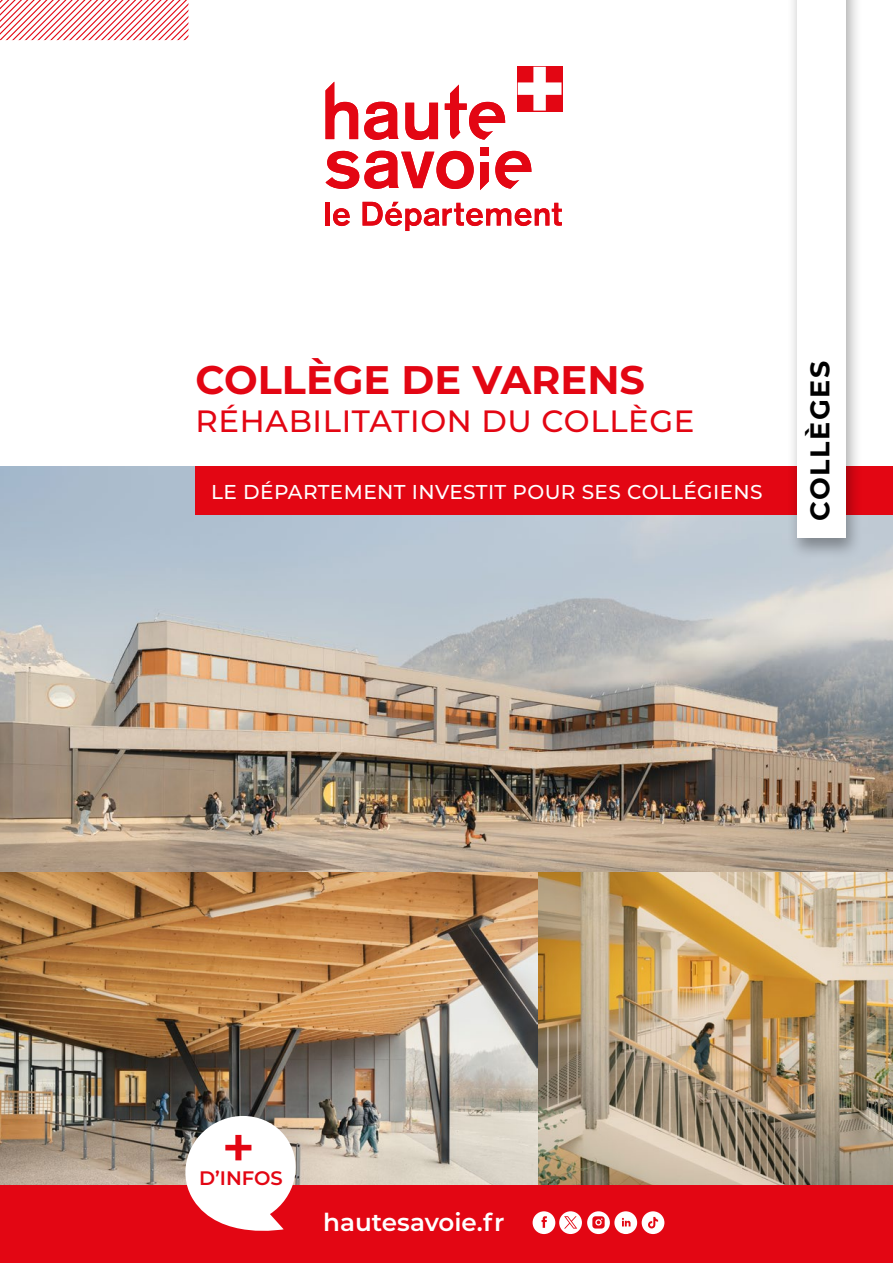
<style>
.page{position:relative;width:893px;height:1263px;background:#fff}
.page>*{position:absolute;margin:0;border:0;box-sizing:border-box;transform-origin:0 0}
.t1{font:600 56.55px "Montserrat";color:#e30613}
.t2{font:700 39.9px "Montserrat";color:#e30613}
.t3{font:500 30.75px "Montserrat";letter-spacing:.02em;color:#e30613}
.t4{font:700 27px "Montserrat";letter-spacing:.06em;color:#000}
.t5{font:600 24.6px "Montserrat";color:#fff}
.t6{font:500 20.1px "Montserrat";letter-spacing:.02em;color:#fff}
.t7{font:600 19.5px "Montserrat";color:#e30613}
</style>
<div class="page">
<img style="left:0;top:466px;width:893px;height:406px">
<svg style="left:0;top:0;width:188px;height:40px"></svg>
<div style="left:196px;top:466px;width:697px;height:49px;background:#e30613"></div>
<div style="left:787px;top:0;width:75px;height:559px;background:#000;opacity:.34"></div>
<div style="left:797px;top:0;width:49px;height:537px;background:#fff"></div>
<svg style="left:326px;top:82px;width:32px;height:57px"></svg>
<svg style="left:495px;top:151px;width:36px;height:38px"></svg>
<svg style="left:364px;top:102px;width:35px;height:38px"></svg>
<svg style="left:326px;top:151px;width:148px;height:38px"></svg>
<svg style="left:405px;top:103px;width:33px;height:37px"></svg>
<svg style="left:480px;top:162px;width:9px;height:28px"></svg>
<svg style="left:445px;top:85px;width:60px;height:55px"></svg>
<div style="left:480px;top:147px;width:9px;height:9px;background:#e30613"></div>
<hr style="left:326px;top:202px;width:4px;height:24px;background:#e30613">
<svg style="left:333px;top:208px;width:17px;height:18px"></svg>
<svg style="left:363px;top:202px;width:199px;height:29px"></svg>
<svg style="left:517px;top:66px;width:45px;height:45px"></svg>
<svg style="left:518px;top:67px;width:43px;height:44px"></svg>
<img style="left:538px;top:872px;width:355px;height:314px">
<img style="left:0;top:872px;width:538px;height:314px">
<div style="left:0;top:1186px;width:893px;height:77px;background:#e30613"></div>
<svg style="left:178px;top:1108px;width:125px;height:123px"></svg>
<svg style="left:533px;top:1211px;width:131px;height:23px"></svg>
<h2 class="t2" style="left:196px;top:351px;width:451px">COLLÈGE DE VARENS</h2>
<h3 class="t3" style="left:196px;top:399px;width:500px">RÉHABILITATION DU COLLÈGE</h3>
<p class="t6" style="left:211px;top:478px;width:553px">LE DÉPARTEMENT INVESTIT POUR SES COLLÉGIENS</p>
<h3 class="t4" style="left:800px;top:521px;width:162px;rotate:-90deg">COLLÈGES</h3>
<h1 class="t1" style="left:222px;top:1107px;width:35px">+</h1>
<p class="t7" style="left:199px;top:1164px;width:85px">D’INFOS</p>
<p class="t5" style="left:323px;top:1205px;width:183px">hautesavoie.fr</p>
</div>
